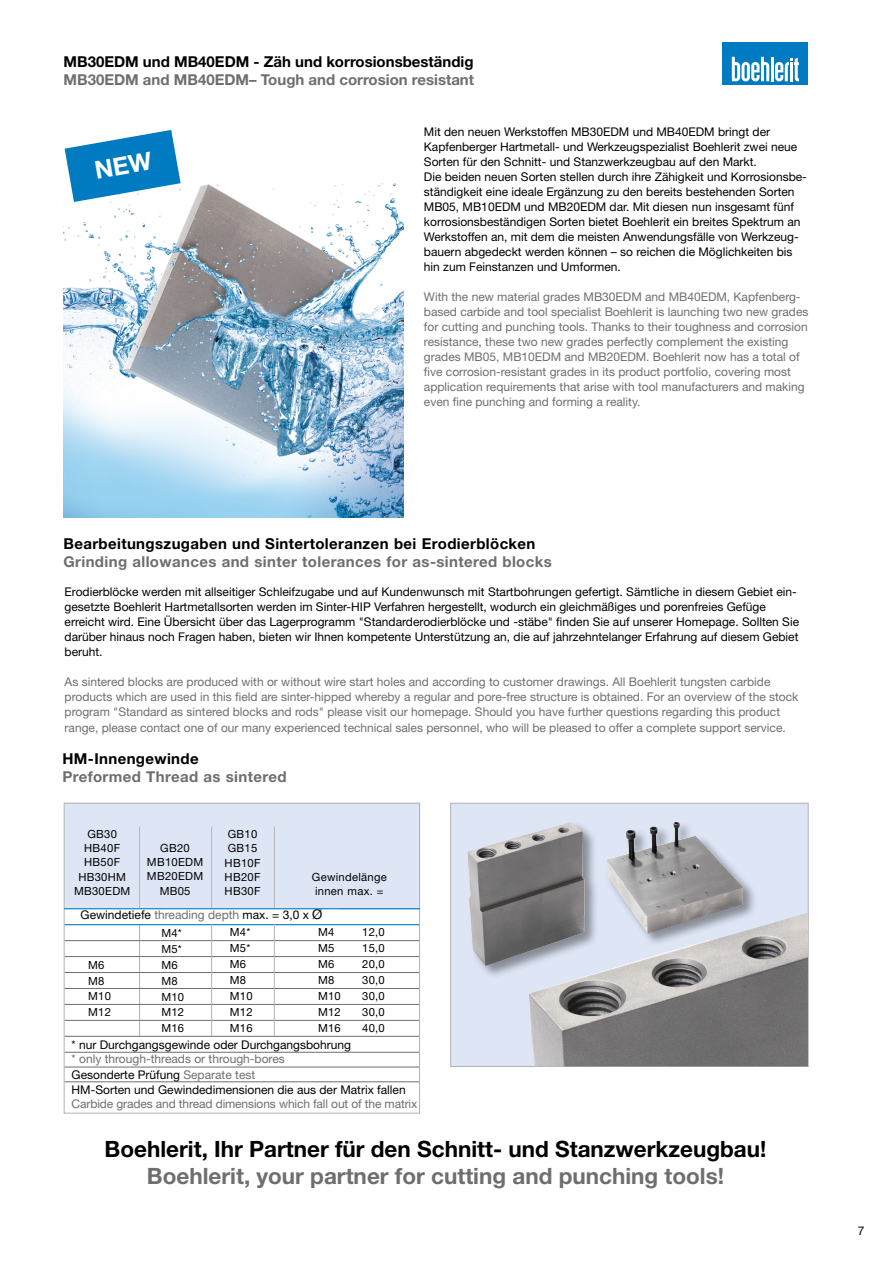
<style>
.page{position:relative;width:893px;height:1263px;background:#fff}
.page>*{position:absolute;margin:0;border:0;box-sizing:border-box;transform-origin:0 0}
.t1{font:700 22.5px "Helvetica Neue LT Std";color:#000}
.t2{font:700 22.5px "Helvetica Neue LT Std";color:#6e6e6e}
.t3{font:700 15px "Helvetica Neue LT Std";letter-spacing:.025em;color:#6e6e6e}
.t4{font:700 15px "Helvetica Neue LT Std";letter-spacing:.025em;color:#000}
.t5{font:700 15px "Helvetica Neue LT Std";color:#6e6e6e}
.t6{font:700 15px "Helvetica Neue LT Std";color:#000}
.t7{font:12px/15px "Helvetica Neue LT Std";color:#000}
.t8{font:12px/15px "Helvetica Neue LT Std";color:#6e6e6e}
.t9{font:11.25px/15.9px "Helvetica Neue LT Std";letter-spacing:.025em;color:#000}
.s1{color:#6e6e6e}
.s2{font-size:13.5px}
.s3{color:#000}
</style>
<div class="page">
<div style="left:723px;top:43px;width:85px;height:42px;background:#007bc1"></div>
<hr style="left:771px;top:57px;width:3px;height:24px;background:#fff">
<svg style="left:775px;top:58px;width:24px;height:23px"></svg>
<svg style="left:732px;top:57px;width:37px;height:24px"></svg>
<img style="left:64px;top:148px;width:340px;height:370px">
<div style="left:64px;top:803px;width:356px;height:106px;background:#dee6f6"></div>
<hr style="left:139px;top:826px;width:1px;height:210px;background:#b1b2b3">
<hr style="left:64px;top:924px;width:356px;height:1px;background:#007bc1">
<hr style="left:64px;top:940px;width:356px;height:1px;background:#6e6e6e">
<hr style="left:64px;top:956px;width:356px;height:1px;background:#6e6e6e">
<hr style="left:64px;top:972px;width:356px;height:1px;background:#6e6e6e">
<hr style="left:64px;top:988px;width:356px;height:1px;background:#6e6e6e">
<hr style="left:64px;top:1004px;width:356px;height:1px;background:#6e6e6e">
<hr style="left:64px;top:1020px;width:356px;height:1px;background:#6e6e6e">
<hr style="left:64px;top:1036px;width:356px;height:1px;background:#6e6e6e">
<hr style="left:64px;top:1052px;width:356px;height:1px;background:#6e6e6e">
<hr style="left:64px;top:1067px;width:356px;height:1px;background:#6e6e6e">
<hr style="left:64px;top:1081px;width:356px;height:1px;background:#6e6e6e">
<hr style="left:211px;top:826px;width:1px;height:210px;background:#b1b2b3">
<hr style="left:274px;top:826px;width:1px;height:210px;background:#b1b2b3">
<div style="left:64px;top:908px;width:275px;height:16px;background:#fff"></div>
<div style="left:450px;top:803px;width:359px;height:264px;background:#dee6f6;border:1px solid #b1b2b3"></div>
<div style="left:605px;top:820px;width:153px;height:127px;background:#000;opacity:.4"></div>
<img style="left:606px;top:822px;width:106px;height:90px">
<div style="left:466px;top:820px;width:133px;height:159px;background:#000;opacity:.4"></div>
<img style="left:467px;top:822px;width:104px;height:144px">
<img style="left:528px;top:912px;width:280px;height:154px">
<div style="left:64px;top:803px;width:356px;height:310px;border:1px solid #b1b2b3"></div>
<hr style="left:64px;top:908px;width:356px;height:1px;background:#007bc1">
<svg style="left:65px;top:130px;width:116px;height:72px"></svg>
<p class="t6" style="left:64px;top:52px;width:412px">MB30EDM und MB40EDM - Zäh und korrosionsbeständig</p>
<p class="t5" style="left:64px;top:70px;width:412px">MB30EDM and MB40EDM– Tough and corrosion resistant</p>
<p class="t7" style="left:424px;top:124px;width:384px">Mit den neuen Werkstoffen MB30EDM und MB40EDM bringt der Kapfenberger Hartmetall- und Werkzeugspezialist Boehlerit zwei neue Sorten für den Schnitt- und Stanzwerkzeugbau auf den Markt.<br>Die beiden neuen Sorten stellen durch ihre Zähigkeit und Korrosionsbe&shy;ständigkeit eine ideale Ergänzung zu den bereits bestehenden Sorten MB05, MB10EDM und MB20EDM dar. Mit diesen nun insgesamt fünf korrosionsbeständigen Sorten bietet Boehlerit ein breites Spektrum an Werkstoffen an, mit dem die meisten Anwendungsfälle von Werkzeug&shy;bauern abgedeckt werden können – so reichen die Möglichkeiten bis hin zum Feinstanzen und Umformen.</p>
<p class="t8" style="left:424px;top:289px;width:386px">With the new material grades MB30EDM and MB40EDM, Kapfenberg&shy;based carbide and tool specialist Boehlerit is launching two new grades for cutting and punching tools. Thanks to their toughness and corrosion resistance, these two new grades perfectly complement the existing grades MB05, MB10EDM and MB20EDM. Boehlerit now has a total of five corrosion-resistant grades in its product portfolio, covering most application requirements that arise with tool manufacturers and making even fine punching and forming a reality.</p>
<p class="t4" style="left:63px;top:534px;width:474px">Bearbeitungszugaben und Sintertoleranzen bei Erodierblöcken</p>
<p class="t3" style="left:63px;top:552px;width:490px">Grinding allowances and sinter tolerances for as-sintered blocks</p>
<p class="t7" style="left:65px;top:584px;width:736px">Erodierblöcke werden mit allseitiger Schleifzugabe und auf Kundenwunsch mit Startbohrungen gefertigt. Sämtliche in diesem Gebiet ein&shy;gesetzte Boehlerit Hartmetallsorten werden im Sinter-HIP Verfahren hergestellt, wodurch ein gleichmäßiges und porenfreies Gefüge erreicht wird. Eine Übersicht über das Lagerprogramm "Standarderodierblöcke und -stäbe" finden Sie auf unserer Homepage. Sollten Sie darüber hinaus noch Fragen haben, bieten wir Ihnen kompetente Unterstützung an, die auf jahrzehntelanger Erfahrung auf diesem Gebiet beruht.</p>
<p class="t8" style="left:65px;top:674px;width:735px">As sintered blocks are produced with or without wire start holes and according to customer drawings. All Boehlerit tungsten carbide products which are used in this field are sinter-hipped whereby a regular and pore-free structure is obtained. For an overview of the stock program "Standard as sintered blocks and rods" please visit our homepage. Should you have further questions regarding this product range, please contact one of our many experienced technical sales personnel, who will be pleased to offer a complete support service.</p>
<p class="t4" style="left:62px;top:749px;width:138px">HM-Innengewinde</p>
<p class="t3" style="left:62px;top:767px;width:226px">Preformed Thread as sintered</p>
<p class="t9" style="left:74px;top:826px;width:58px;line-height:14.2px;text-align:center">GB30<br>HB40F<br>HB50F<br>HB30HM<br>MB30EDM</p>
<p class="t9" style="left:225px;top:827px;width:37px;line-height:14.2px">GB10<br>GB15<br>HB10F<br>HB20F<br>HB30F</p>
<p class="t9" style="left:147px;top:841px;width:58px;line-height:14.2px;text-align:center">GB20<br>MB10EDM<br>MB20EDM<br>MB05</p>
<p class="t9" style="left:312px;top:869px;width:76px;line-height:14.2px">Gewindelänge innen max. =</p>
<p class="t7" style="left:81px;top:907px;width:243px">Gewindetiefe <span class="s1">threading depth</span> max. = 3,0 x <span class="s2">Ø</span></p>
<p class="t9" style="left:161px;top:925px;width:24px">M4*<br>M5*<br>M6<br>M8<br>M10<br>M12<br>M16</p>
<p class="t7" style="left:72px;top:1037px;width:281px">* nur Durchgangsgewinde oder Durchgangsbohrung</p>
<p class="t8" style="left:72px;top:1051px;width:215px;line-height:16.2px">* only through-threads or through-bores<br><span class="s3">Gesonderte Prüfung</span> Separate test</p>
<p class="t7" style="left:72px;top:1082px;width:336px">HM-Sorten und Gewindedimensionen die aus der Matrix fallen</p>
<p class="t8" style="left:72px;top:1096px;width:347px">Carbide grades and thread dimensions which fall out of the matrix</p>
<p class="t9" style="left:230px;top:924px;width:24px">M4*<br>M5*<br>M6<br>M8<br>M10<br>M12<br>M16</p>
<p class="t9" style="left:318px;top:924px;width:24px">M4<br>M5<br>M6<br>M8<br>M10<br>M12<br>M16</p>
<p class="t9" style="left:362px;top:924px;width:24px;text-align:justify">12,0<br>15,0<br>20,0<br>30,0<br>30,0<br>30,0<br>40,0</p>
<p class="t9" style="left:88px;top:956px;width:24px">M6<br>M8<br>M10<br>M12</p>
<h1 class="t1" style="left:105px;top:1135px;width:663px">Boehlerit, Ihr Partner für den Schnitt- und Stanzwerkzeugbau!</h1>
<h1 class="t2" style="left:147px;top:1162px;width:579px">Boehlerit, your partner for cutting and punching tools!</h1>
<p class="t7" style="left:858px;top:1223px;width:8px">7</p>
</div>
